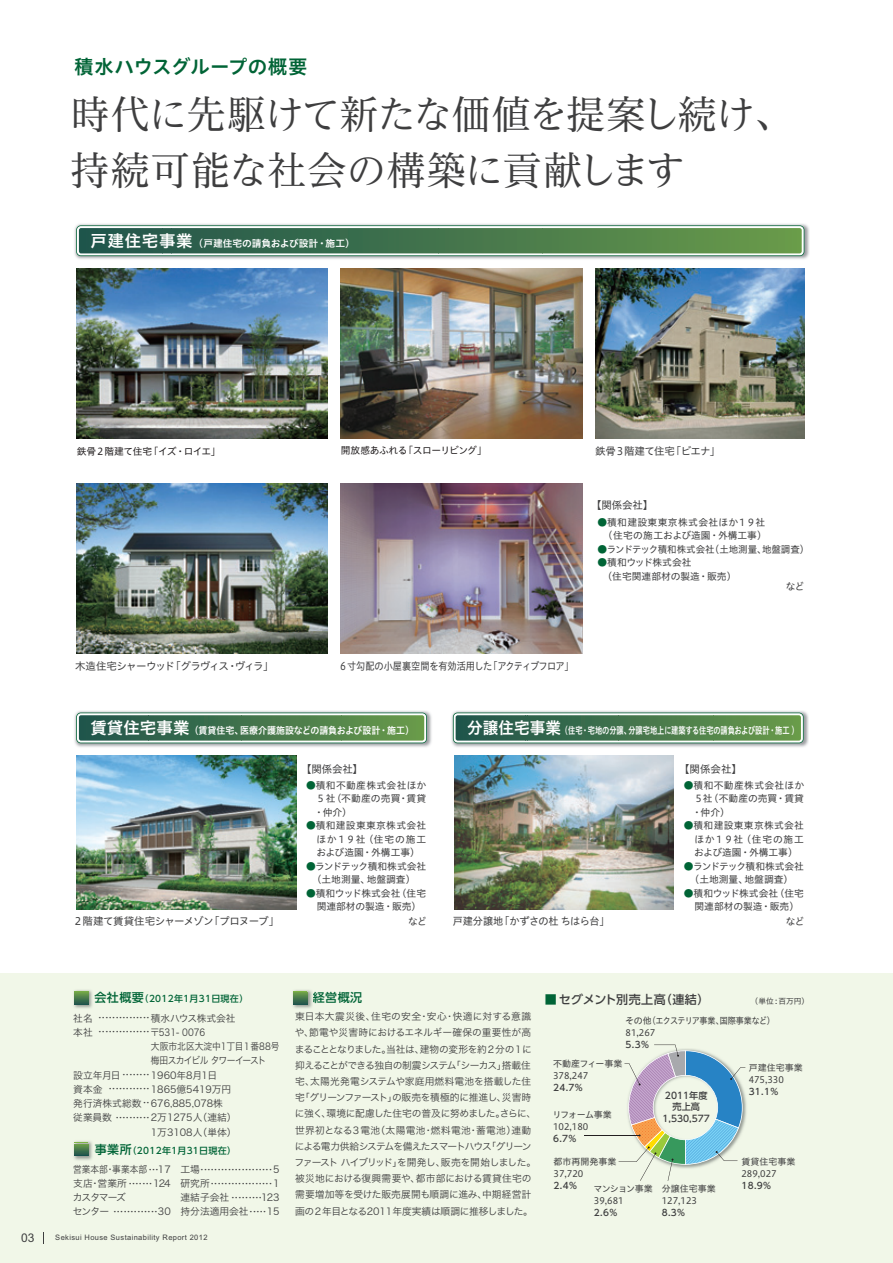
<style>
.page{position:relative;width:893px;height:1263px;background:#fff}
.page>*{position:absolute;margin:0;border:0;box-sizing:border-box;transform-origin:0 0}
.t1{font:39px/55.5px "Reim Pro Regular 90 pv RKSJ H";letter-spacing:-.02em;color:#3e3e3f}
.t2{font:19.5px "Hiragino UD Sans Std W6 90 pv RKSJ H";letter-spacing:.02em;color:#006436}
.t3{font:12px "UD Shin Go Pro Medium 90 pv RKSJ H";letter-spacing:.01em;color:#3e3e3f}
.t4{font:12px "UD Shin Go Pro Medium 90 pv RKSJ H";color:#006436}
.t5{font:12px "Arial";color:#3e3e3f}
.t6{font:10.5px "Hiragino UD Sans Std W4 90 pv RKSJ H";letter-spacing:-.04em;color:#3e3e3f}
.t7{font:10.5px "Hiragino UD Sans Std W4 90 pv RKSJ H";letter-spacing:-.04em;color:#3e3e3f;scale:.88 1}
.t8{font:10.5px "Hiragino UD Sans Std W4 90 pv RKSJ H";letter-spacing:-.085em;color:#3e3e3f}
.t9{font:10.5px "Hiragino UD Sans Std W4 90 pv RKSJ H";letter-spacing:-.04em;color:#3e3e3f;scale:.96 1}
.t10{font:10.5px "Hiragino UD Sans Std W4 90 pv RKSJ H";letter-spacing:-.07em;color:#3e3e3f}
.t11{font:9.75px/16.2px "Hira Kaku Std W3 90 pv RKSJ H";letter-spacing:-.02em;color:#3e3e3f}
.t12{font:9.75px/13.5px "Hiragino UD Sans Std W4 90 pv RKSJ H";color:#3e3e3f;text-align:justify}
.t13{font:9.75px/14.2px "Hira Kaku Std W3 90 pv RKSJ H";color:#3e3e3f}
.t14{font:9.75px "Hiragino UD Sans Std W6 90 pv RKSJ H";letter-spacing:-.005em;color:#fff;scale:.74 1}
.t15{font:9.75px/13.5px "Hiragino UD Sans Std W4 90 pv RKSJ H";letter-spacing:.025em;color:#3e3e3f;text-align:center}
.t16{font:9.75px "Hiragino UD Sans Std W6 90 pv RKSJ H";letter-spacing:-.005em;color:#fff;scale:.92 1}
.t17{font:9.75px "Hiragino UD Sans Std W4 90 pv RKSJ H";letter-spacing:-.05em;color:#231f20}
.t18{font:9.75px "Hiragino UD Sans Std W6 90 pv RKSJ H";letter-spacing:-.005em;color:#fff}
.t19{font:9.75px "Hira Kaku Std W3 90 pv RKSJ H";color:#3e3e3f;scale:.89 1}
.t20{font:9.15px/11.4px "UD Shin Go Pro Medium 90 pv RKSJ H";color:#3e3e3f;text-align:center}
.t21{font:9px/14.2px "Hira Kaku Std W3 90 pv RKSJ H";color:#3e3e3f}
.t22{font:9px/12px "Hiragino UD Sans Std W4 90 pv RKSJ H";color:#3e3e3f}
.t23{font:9px "UD Shin Go Pro Medium 90 pv RKSJ H";letter-spacing:.04em;color:#006436}
.t24{font:9px/12px "Hiragino UD Sans Std W4 90 pv RKSJ H";letter-spacing:-.02em;color:#3e3e3f}
.t25{font:9px/12px "Hiragino UD Sans Std W4 90 pv RKSJ H";letter-spacing:-.04em;color:#3e3e3f}
.t26{font:7.8px "Hiragino UD Sans Std W4 90 pv RKSJ H";color:#3e3e3f}
.t27{font:7.5px "Arial";letter-spacing:.05em;color:#3e3e3f}
.s1{font-size:16.5px}
.s2{color:#006436}
.s3{font-size:12px}
.s4{font-size:9.75px}
.s5{font-size:9px}
.s6{font-family:"UD Shin Go Pro Medium 90 pv RKSJ H"}
</style>
<div class="page">
<img style="left:77px;top:756px;width:219px;height:154px">
<div style="left:0;top:974px;width:892px;height:289px;background:#f1f7e8"></div>
<img style="left:74px;top:224px;width:735px;height:35px">
<svg style="left:76px;top:225px;width:728px;height:31px;background:#5a8763"></svg>
<img style="left:74px;top:711px;width:358px;height:36px">
<svg style="left:76px;top:713px;width:351px;height:30px;background:#5b8863"></svg>
<img style="left:451px;top:711px;width:357px;height:36px">
<svg style="left:453px;top:713px;width:350px;height:30px;background:#5b8863"></svg>
<img style="left:77px;top:483px;width:250px;height:170px">
<img style="left:340px;top:483px;width:243px;height:170px">
<img style="left:595px;top:269px;width:209px;height:170px">
<img style="left:77px;top:269px;width:250px;height:170px">
<img style="left:340px;top:269px;width:243px;height:170px">
<img style="left:454px;top:756px;width:219px;height:154px">
<img style="left:74px;top:990px;width:18px;height:19px">
<svg style="left:75px;top:991px;width:13px;height:14px"></svg>
<img style="left:293px;top:990px;width:19px;height:19px">
<svg style="left:293px;top:991px;width:14px;height:1px"></svg>
<svg style="left:293px;top:992px;width:14px;height:13px"></svg>
<img style="left:74px;top:1141px;width:18px;height:19px">
<svg style="left:75px;top:1143px;width:13px;height:14px"></svg>
<hr style="left:584px;top:1135px;width:55px;height:1px;background:#231f20">
<svg style="left:618px;top:1045px;width:127px;height:136px"></svg>
<p class="t2" style="left:74px;top:59px;width:235px">積水ハウスグループの概要</p>
<p class="t1" style="left:70px;top:92px;width:724px">時代に先駆けて新たな価値を提案し続け、持続可能な社会の構築に貢献します</p>
<p class="t18" style="left:90px;top:240px;width:266px"><span class="s1">戸建住宅事業</span> （戸建住宅の請負および設計・施工）</p>
<p class="t17" style="left:77px;top:448px;width:145px">鉄骨２階建て住宅「イズ・ロイエ」</p>
<p class="t17" style="left:341px;top:447px;width:147px">開放感あふれる「スローリビング」</p>
<p class="t10" style="left:595px;top:447px;width:127px">鉄骨３階建て住宅「ビエナ」</p>
<p class="t6" style="left:591px;top:501px;width:63px">【関係会社】</p>
<p class="t8" style="left:75px;top:662px;width:200px">木造住宅シャーウッド「グラヴィス・ヴィラ」</p>
<p class="t7" style="left:338px;top:662px;width:269px">６寸勾配の小屋裏空間を有効活用した「アクティブフロア」</p>
<p class="t15" style="left:597px;top:517px;width:171px"><span class="s2">●</span>積和建設東東京株式会社ほか１９社（住宅の施工および造園・外構工事）</p>
<p class="t12" style="left:597px;top:544px;width:213px"><span class="s2">●</span>ランドテック積和株式会社（土地測量、地盤調査）</p>
<p class="t12" style="left:602px;top:557px;width:135px;text-indent:-5px"><span class="s2">●</span>積和ウッド株式会社<br>（住宅関連部材の製造・販売）</p>
<p class="t12" style="left:786px;top:581px;width:20px">など</p>
<p class="t16" style="left:90px;top:727px;width:353px"><span class="s1">賃貸住宅事業</span>（賃貸住宅、医療介護施設などの請負および設計・施工）</p>
<p class="t14" style="left:467px;top:727px;width:449px"><span class="s1">分譲住宅事業</span>（住宅・宅地の分譲、分譲宅地上に建築する住宅の請負および設計・施工 ）</p>
<p class="t6" style="left:73px;top:917px;width:208px">２階建て賃貸住宅シャーメゾン「プロヌーブ」</p>
<p class="t6" style="left:301px;top:765px;width:63px">【関係会社】</p>
<p class="t12" style="left:314px;top:779px;width:114px;text-indent:-8px"><span class="s2">●</span>積和不動産株式会社ほか５社（不動産の売買・賃貸・仲介）</p>
<p class="t12" style="left:316px;top:820px;width:111px;text-indent:-10px"><span class="s2">●</span>積和建設東東京株式会社ほか１９社（住宅の施工および造園・外構工事）</p>
<p class="t12" style="left:306px;top:860px;width:122px;text-align:center"><span class="s2">●</span>ランドテック積和株式会社（土地測量、地盤調査）</p>
<p class="t12" style="left:306px;top:887px;width:122px;text-align:center"><span class="s2">●</span>積和ウッド株式会社（住宅関連部材の製造・販売）</p>
<p class="t12" style="left:408px;top:916px;width:20px">など</p>
<p class="t9" style="left:452px;top:917px;width:165px">戸建分譲地「かずさの杜 ちはら台」</p>
<p class="t6" style="left:679px;top:765px;width:64px">【関係会社】</p>
<p class="t12" style="left:692px;top:779px;width:114px;text-indent:-8px"><span class="s2">●</span>積和不動産株式会社ほか５社（不動産の売買・賃貸・仲介）</p>
<p class="t12" style="left:694px;top:820px;width:111px;text-indent:-10px"><span class="s2">●</span>積和建設東東京株式会社ほか１９社（住宅の施工および造園・外構工事）</p>
<p class="t12" style="left:684px;top:860px;width:122px;text-align:center"><span class="s2">●</span>ランドテック積和株式会社（土地測量、地盤調査）</p>
<p class="t12" style="left:684px;top:887px;width:122px;text-align:center"><span class="s2">●</span>積和ウッド株式会社（住宅関連部材の製造・販売）</p>
<p class="t12" style="left:786px;top:916px;width:20px">など</p>
<p class="t23" style="left:94px;top:996px;width:155px"><span class="s3">会社概要</span>（2012年１月31日現在）</p>
<p class="t21" style="left:73px;top:1012px;width:81px"><span class="s4">社名</span>・・・・・・・・・・・・・・・<span class="s4">本社</span>・・・・・・・・・・・・・・・</p>
<p class="t21" style="left:73px;top:1069px;width:81px"><span class="s4">設立年月日</span>・・・・・・・・<span class="s4">資本金</span>・・・・・・・・・・・・</p>
<p class="t13" style="left:73px;top:1098px;width:70px">発行済株式総数</p>
<p class="t21" style="left:73px;top:1111px;width:81px"><span class="s4">従業員数</span>・・・・・・・・・・</p>
<p class="t13" style="left:150px;top:1012px;width:131px">積水ハウス株式会社<br>〒531- 0076<br>大阪市北区大淀中1丁目１番88号梅田スカイビル タワーイースト<br>1960年8月1日<br>1865億5419万円<br>676,885,078株<br>2万1275人（連結）<br>1万3108人（単体）</p>
<p class="t21" style="left:140px;top:1097px;width:14px">・・</p>
<p class="t23" style="left:95px;top:1147px;width:143px"><span class="s3">事業所</span>（2012年１月31日現在）</p>
<p class="t19" style="left:73px;top:1165px;width:101px">営業本部・事業本部<span class="s5">・・・</span></p>
<p class="t21" style="left:73px;top:1178px;width:83px"><span class="s4">支店・営業所</span>・・・・・・・</p>
<p class="t11" style="left:73px;top:1191px;width:54px">カスタマーズ</p>
<p class="t21" style="left:73px;top:1206px;width:89px"><span class="s4">センター</span>・・・・・・・・・・・・・</p>
<p class="t11" style="left:153px;top:1163px;width:19px;line-height:14.2px;text-align:center">17<br>124</p>
<p class="t11" style="left:158px;top:1205px;width:14px">30</p>
<p class="t11" style="left:180px;top:1163px;width:31px;line-height:14.2px">工場研究所</p>
<p class="t21" style="left:180px;top:1192px;width:86px"><span class="s4">連結子会社</span>・・・・・・・・・</p>
<p class="t13" style="left:180px;top:1206px;width:69px">持分法適用会社</p>
<p class="t11" style="left:261px;top:1163px;width:20px;line-height:14.2px;text-align:right">5<br>1<br>123<br>15</p>
<p class="t21" style="left:198px;top:1163px;width:79px;text-align:right">・・・・・・・・・・・・・・・・・・・・・・・・・・・・・・・・・・・・・・・</p>
<p class="t21" style="left:246px;top:1206px;width:24px">・・・・・</p>
<p class="t5" style="left:21px;top:1230px;width:15px">03</p>
<p class="t27" style="left:55px;top:1233px;width:154px">Sekisui House Sustainability Report 2012</p>
<p class="t4" style="left:313px;top:993px;width:51px">経営概況</p>
<p class="t11" style="left:294px;top:1010px;width:243px">東日本大震災後、住宅の安全・安心・快適に対する意識や、節電や災害時におけるエネルギー確保の重要性が高まることとなりました。当社は、建物の変形を約２分の１に抑えることができる独自の制震システム「シーカス」搭載住宅、太陽光発電システムや家庭用燃料電池を搭載した住宅「グリーンファースト」の販売を積極的に推進し、災害時に強く、環境に配慮した住宅の普及に努めました。さらに、世界初となる３電池（太陽電池・燃料電池・蓄電池）連動による電力供給システムを備えたスマートハウス「グリーンファースト ハイブリッド」を開発し、販売を開始しました。被災地における復興需要や、都市部における賃貸住宅の需要増加等を受けた販売展開も順調に進み、中期経営計画の２年目となる2011年度実績は順調に推移しました。</p>
<p class="t3" style="left:545px;top:995px;width:166px"><span class="s2">■</span>セグメント別売上高（連結）</p>
<p class="t26" style="left:750px;top:998px;width:60px">（単位 : 百万円）</p>
<p class="t24" style="left:625px;top:1016px;width:151px">その他（エクステリア事業、国際事業など）<br>81,267<br><span class="s6">5.3%</span></p>
<p class="t22" style="left:748px;top:1063px;width:55px">戸建住宅事業<br>475,330<br><span class="s6">31.1%</span></p>
<p class="t22" style="left:553px;top:1059px;width:71px">不動産フィー事業<br>378,247<br><span class="s6">24.7%</span></p>
<p class="t20" style="left:662px;top:1091px;width:49px">2011年度売上高<br>1,530,577</p>
<p class="t22" style="left:552px;top:1110px;width:61px">リフォーム事業<br>102,180<br><span class="s6">6.7%</span></p>
<p class="t22" style="left:553px;top:1157px;width:64px">都市再開発事業<br>37,720<br><span class="s6">2.4%</span></p>
<p class="t25" style="left:593px;top:1184px;width:61px">マンション事業<br>39,681<br><span class="s6">2.6%</span></p>
<p class="t22" style="left:661px;top:1184px;width:55px">分譲住宅事業<br>127,123<br><span class="s6">8.3%</span></p>
<p class="t22" style="left:741px;top:1156px;width:55px">賃貸住宅事業<br>289,027<br><span class="s6">18.9%</span></p>
</div>
